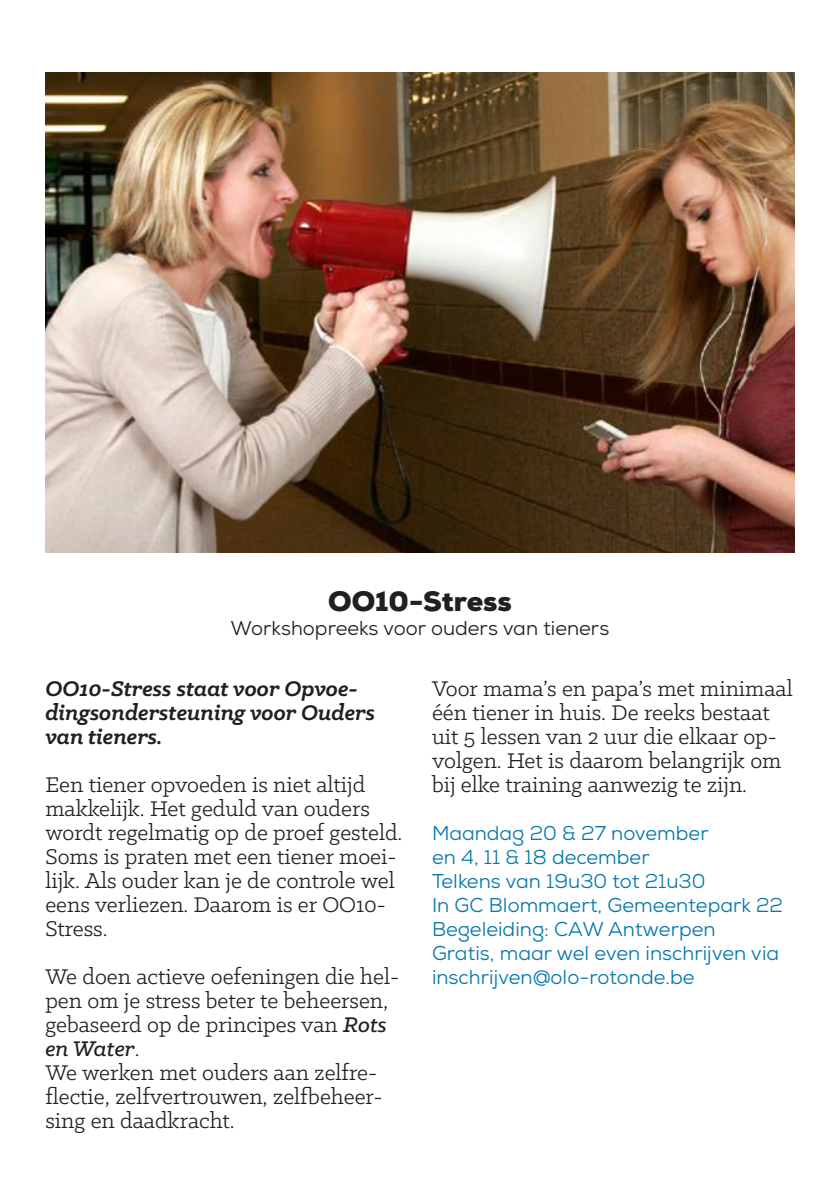
<style>
.page{position:relative;width:840px;height:1191px;background:#fff}
.page>*{position:absolute;margin:0;border:0;box-sizing:border-box;transform-origin:0 0}
.t1{font:900 28px "Nexa";color:#231f20}
.t2{font:24px/24px "Klinic Slab";color:#231f20}
.t3{font:italic 700 24px/24px "Klinic Slab";color:#231f20}
.t4{font:20px/24px "Nexa";color:#0778aa}
.t5{font:20px "Nexa";color:#231f20}
.s1{font-weight:500;font-style:italic}
</style>
<div class="page">
<img style="left:45px;top:72px;width:749px;height:480px">
<p class="t1" style="left:328px;top:583px;width:185px">OO10-Stress</p>
<p class="t5" style="left:230px;top:615px;width:380px">Workshopreeks voor ouders van tieners</p>
<p class="t3" style="left:45px;top:676px;width:331px">OO10-Stress staat voor Opvoe&shy;dingsondersteuning voor Ouders van tieners.</p>
<p class="t2" style="left:45px;top:772px;width:358px">Een tiener opvoeden is niet altijd makkelijk. Het geduld van ouders wordt regelmatig op de proef gesteld.<br>Soms is praten met een tiener moei&shy;lijk. Als ouder kan je de controle wel eens verliezen. Daarom is er OO10-<br>Stress.</p>
<p class="t2" style="left:45px;top:964px;width:355px">We doen actieve oefeningen die hel&shy;pen om je stress beter te beheersen, gebaseerd op de principes van <span class="s1">Rots en Water</span>.<br>We werken met ouders aan zelfre&shy;flectie, zelfvertrouwen, zelfbeheer&shy;sing en daadkracht.</p>
<p class="t2" style="left:432px;top:676px;width:362px">Voor mama’s en papa’s met minimaal één tiener in huis. De reeks bestaat uit 5 lessen van 2 uur die elkaar op&shy;volgen. Het is daarom belangrijk om bij elke training aanwezig te zijn.</p>
<p class="t4" style="left:432px;top:821px;width:278px">Maandag 20 &amp; 27 november en 4, 11 &amp; 18 december</p>
<p class="t4" style="left:432px;top:869px;width:275px">Telkens van 19u30 tot 21u30</p>
<p class="t4" style="left:432px;top:893px;width:352px">In GC Blommaert, Gemeentepark 22</p>
<p class="t4" style="left:432px;top:917px;width:285px">Begeleiding: CAW Antwerpen</p>
<p class="t4" style="left:432px;top:941px;width:348px">Gratis, maar wel even inschrijven via inschrijven@olo-rotonde.be</p>
</div>
